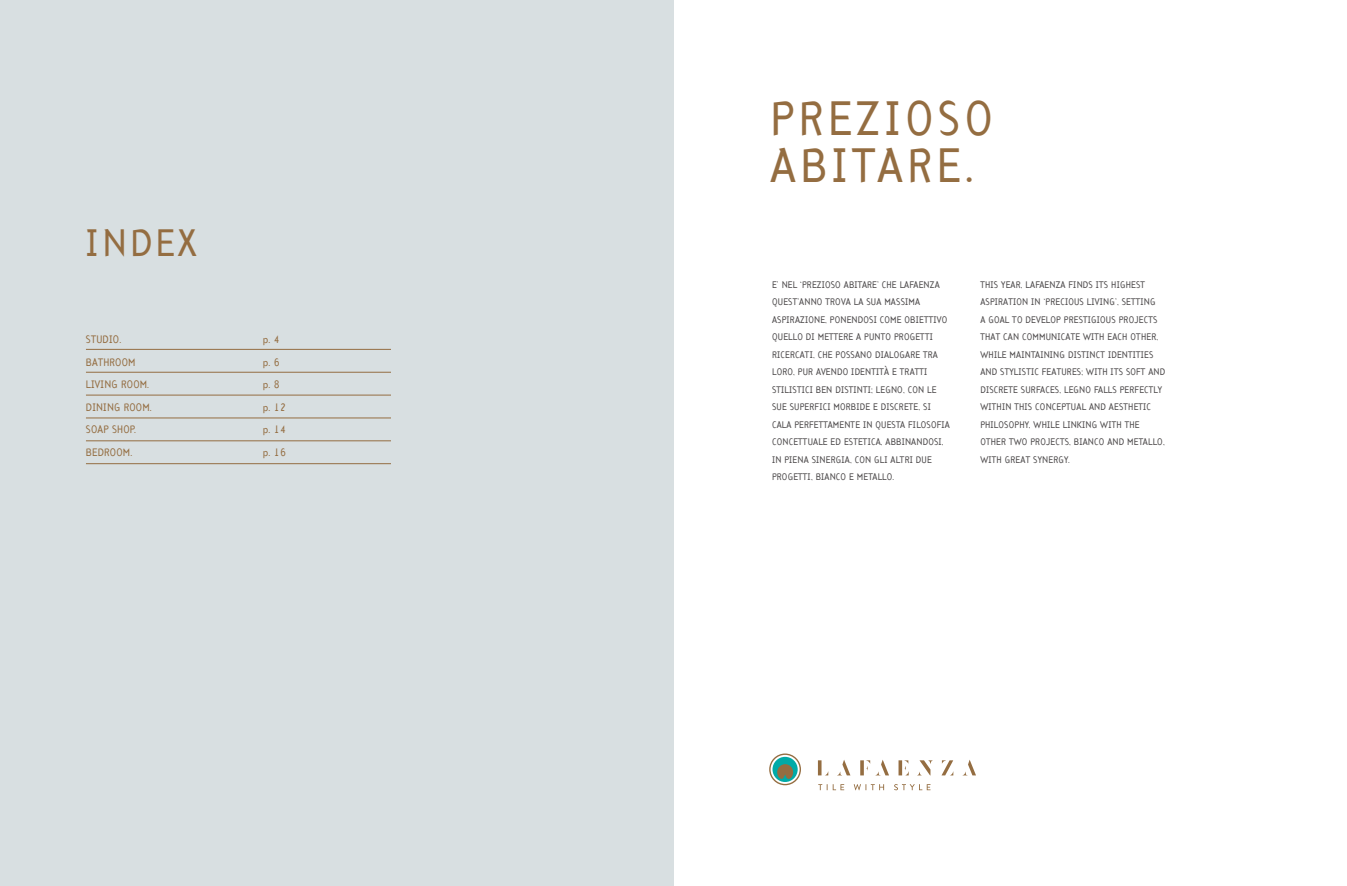
<style>
.page{position:relative;width:1347px;height:886px;background:#fff}
.page>*{position:absolute;margin:0;border:0;box-sizing:border-box;transform-origin:0 0}
.t1{font:47.38px/47.4px "Arbitrary";letter-spacing:.1em;color:#946d41}
.t2{font:37.5px "Arbitrary";letter-spacing:.1em;color:#946d41}
.t3{font:10.62px/22.5px "Arbitrary";letter-spacing:.02em;color:#946d41}
.t4{font:9.38px/17.5px "Arbitrary";letter-spacing:.02em;color:#4e4b4c}
</style>
<div class="page">
<div style="left:0;top:0;width:673px;height:886px;background:#d8dfe1"></div>
<hr style="left:86px;top:349px;width:305px;height:1px;background:#946d41">
<hr style="left:86px;top:372px;width:305px;height:1px;background:#946d41">
<hr style="left:86px;top:417px;width:305px;height:1px;background:#946d41">
<hr style="left:86px;top:395px;width:305px;height:1px;background:#946d41">
<hr style="left:86px;top:440px;width:305px;height:1px;background:#946d41">
<hr style="left:86px;top:463px;width:305px;height:1px;background:#946d41">
<svg style="left:769px;top:753px;width:32px;height:32px"></svg>
<svg style="left:898px;top:760px;width:10px;height:15px"></svg>
<svg style="left:818px;top:760px;width:10px;height:15px"></svg>
<svg style="left:941px;top:760px;width:12px;height:15px"></svg>
<svg style="left:918px;top:760px;width:14px;height:15px"></svg>
<svg style="left:963px;top:760px;width:13px;height:15px"></svg>
<svg style="left:838px;top:760px;width:12px;height:15px"></svg>
<svg style="left:818px;top:784px;width:26px;height:6px"></svg>
<svg style="left:853px;top:784px;width:31px;height:6px"></svg>
<svg style="left:894px;top:784px;width:36px;height:6px"></svg>
<svg style="left:860px;top:760px;width:29px;height:16px"></svg>
<h2 class="t2" style="left:86px;top:219px;width:112px">INDEX</h2>
<p class="t3" style="left:86px;top:328px;width:67px">STUDIO.<br>BATHROOM<br>LIVING ROOM.<br>DINING ROOM.<br>SOAP SHOP.<br>BEDROOM.</p>
<p class="t3" style="left:263px;top:328px;width:25px">p. 4 p. 6 p. 8 p. 12 p. 14 p. 16</p>
<h1 class="t1" style="left:770px;top:93px;width:224px">PREZIOSO<br>ABITARE.</h1>
<p class="t4" style="left:772px;top:275px;width:179px">E’ NEL ‘PREZIOSO ABITARE’ CHE LAFAENZA QUEST’ANNO TROVA LA SUA MASSIMA ASPIRAZIONE, PONENDOSI COME OBIETTIVO QUELLO DI METTERE A PUNTO PROGETTI RICERCATI, CHE POSSANO DIALOGARE TRA LORO, PUR AVENDO IDENTITÀ E TRATTI STILISTICI BEN DISTINTI; LEGNO, CON LE SUE SUPERFICI MORBIDE E DISCRETE, SI CALA PERFETTAMENTE IN QUESTA FILOSOFIA CONCETTUALE ED ESTETICA, ABBINANDOSI, IN PIENA SINERGIA, CON GLI ALTRI DUE PROGETTI, BIANCO E METALLO.</p>
<p class="t4" style="left:980px;top:275px;width:186px">THIS YEAR, LAFAENZA FINDS ITS HIGHEST ASPIRATION IN ‘PRECIOUS LIVING’, SETTING<br>A GOAL TO DEVELOP PRESTIGIOUS PROJECTS THAT CAN COMMUNICATE WITH EACH OTHER, WHILE MAINTAINING DISTINCT IDENTITIES AND STYLISTIC FEATURES; WITH ITS SOFT AND DISCRETE SURFACES, LEGNO FALLS PERFECTLY WITHIN THIS CONCEPTUAL AND AESTHETIC PHILOSOPHY, WHILE LINKING WITH THE OTHER TWO PROJECTS, BIANCO AND METALLO, WITH GREAT SYNERGY.</p>
</div>
